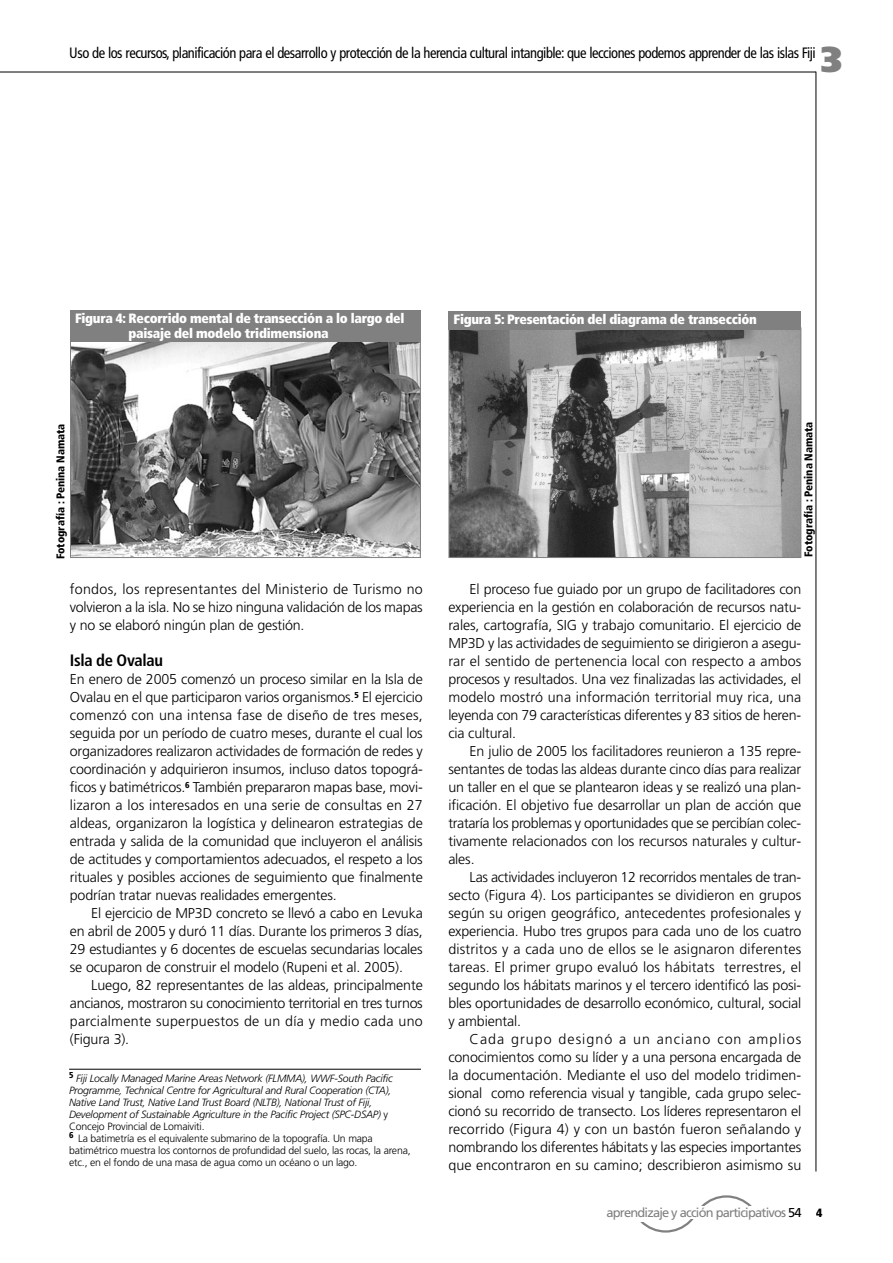
<style>
.page{position:relative;width:893px;height:1263px;background:#fff}
.page>*{position:absolute;margin:0;border:0;box-sizing:border-box;transform-origin:0 0}
.t1{font:900 36px "Frutiger";color:#808080}
.t2{font:700 condensed 16.5px "Frutiger";letter-spacing:-.02em;color:#000}
.t3{font:condensed 15px "Frutiger";letter-spacing:-.035em;color:#000}
.t4{font:300 14.25px/18px "Frutiger";letter-spacing:-.01em;color:#000;text-align:justify}
.t5{font:900 condensed 13.5px/15px "Frutiger";letter-spacing:-.02em;color:#fff}
.t6{font:12.9px "Frutiger";letter-spacing:-.06em;color:#808080}
.t7{font:900 condensed 11.25px "Frutiger";letter-spacing:-.005em;color:#000}
.t8{font:italic 300 10.5px/12px "Frutiger";letter-spacing:-.015em;color:#000}
.s1{font-style:normal}
.s2{color:#000}
.s3{font-weight:900;font-stretch:condensed;font-size:12px;color:#000}
</style>
<div class="page">
<hr style="left:816px;top:72px;width:1px;height:1099px;background:#000">
<hr style="left:0;top:72px;width:816px;height:1px;background:#000">
<svg style="left:640px;top:1195px;width:112px;height:38px"></svg>
<div style="left:749px;top:1206px;width:10px;height:5px;background:#fff"></div>
<div style="left:695px;top:1206px;width:10px;height:7px;background:#fff"></div>
<hr style="left:687px;top:1215px;width:10px;height:4px;background:#fff">
<div style="left:635px;top:1215px;width:11px;height:6px;background:#fff"></div>
<img style="left:72px;top:342px;width:347px;height:214px">
<div style="left:70px;top:310px;width:351px;height:32px;background:#808080"></div>
<img style="left:451px;top:330px;width:348px;height:226px">
<div style="left:448px;top:311px;width:353px;height:19px;background:#808080"></div>
<hr style="left:69px;top:1069px;width:352px;height:1px;background:#000">
<p class="t3" style="left:69px;top:47px;width:748px">Uso de los recursos, planificación para el desarrollo y protección de la herencia cultural intangible: que lecciones podemos apprender de las islas Fiji</p>
<h1 class="t1" style="left:821px;top:45px;width:23px">3</h1>
<p class="t5" style="left:129px;top:312px;width:277px;text-indent:-53px">Figura 4: Recorrido mental de transección a lo largo del paisaje del modelo tridimensiona</p>
<p class="t5" style="left:454px;top:313px;width:305px">Figura 5: Presentación del diagrama de transección</p>
<p class="t7" style="left:56px;top:559px;width:137px;rotate:-90deg">Fotografía : Penina Namata</p>
<p class="t7" style="left:804px;top:557px;width:137px;rotate:-90deg">Fotografía : Penina Namata</p>
<p class="t4" style="left:70px;top:581px;width:354px">fondos, los representantes del Ministerio de Turismo no volvieron a la isla. No se hizo ninguna validación de los mapas y no se elaboró ningún plan de gestión.</p>
<p class="t2" style="left:70px;top:654px;width:95px">Isla de Ovalau</p>
<p class="t4" style="left:70px;top:671px;width:354px">En enero de 2005 comenzó un proceso similar en la Isla de Ovalau en el que participaron varios organismos.<sup>5</sup> El ejercicio comenzó con una intensa fase de diseño de tres meses, seguida por un período de cuatro meses, durante el cual los organizadores realizaron actividades de formación de redes y coordinación y adquirieron insumos, incluso datos topográ&shy;ficos y batimétricos.<sup>6</sup> También prepararon mapas base, movi&shy;lizaron a los interesados en una serie de consultas en 27 aldeas, organizaron la logística y delinearon estrategias de entrada y salida de la comunidad que incluyeron el análisis de actitudes y comportamientos adecuados, el respeto a los rituales y posibles acciones de seguimiento que finalmente podrían tratar nuevas realidades emergentes.</p>
<p class="t4" style="left:70px;top:905px;width:354px;text-indent:21px">El ejercicio de MP3D concreto se llevó a cabo en Levuka en abril de 2005 y duró 11 días. Durante los primeros 3 días, 29 estudiantes y 6 docentes de escuelas secundarias locales se ocuparon de construir el modelo (Rupeni et al. 2005).</p>
<p class="t4" style="left:70px;top:977px;width:354px;text-indent:21px">Luego, 82 representantes de las aldeas, principalmente ancianos, mostraron su conocimiento territorial en tres turnos parcialmente superpuestos de un día y medio cada uno (Figura 3).</p>
<p class="t8" style="left:69px;top:1073px;width:343px"><sup>5</sup> Fiji Locally Managed Marine Areas Network (FLMMA), WWF-South Pacific Programme, Technical Centre for Agricultural and Rural Cooperation (CTA), Native Land Trust, Native Land Trust Board (NLTB), National Trust of Fiji, Development of Sustainable Agriculture in the Pacific Project (SPC-DSAP) <span class="s1">y Concejo Provincial de Lomaiviti.<br></span><sup>6</sup> <span class="s1">La batimetría es el equivalente submarino de la topografía. Un mapa batimétrico muestra los contornos de profundidad del suelo, las rocas, la arena, etc., en el fondo de una masa de agua como un océano o un lago.</span></p>
<p class="t4" style="left:448px;top:581px;width:354px;text-indent:21px">El proceso fue guiado por un grupo de facilitadores con experiencia en la gestión en colaboración de recursos natu&shy;rales, cartografía, SIG y trabajo comunitario. El ejercicio de MP3D y las actividades de seguimiento se dirigieron a asegu&shy;rar el sentido de pertenencia local con respecto a ambos procesos y resultados. Una vez finalizadas las actividades, el modelo mostró una información territorial muy rica, una leyenda con 79 características diferentes y 83 sitios de heren&shy;cia cultural.</p>
<p class="t4" style="left:448px;top:743px;width:354px;text-indent:21px">En julio de 2005 los facilitadores reunieron a 135 repre&shy;sentantes de todas las aldeas durante cinco días para realizar un taller en el que se plantearon ideas y se realizó una plan&shy;ificación. El objetivo fue desarrollar un plan de acción que trataría los problemas y oportunidades que se percibían colec&shy;tivamente relacionados con los recursos naturales y cultur&shy;ales.</p>
<p class="t4" style="left:448px;top:869px;width:354px;text-indent:21px">Las actividades incluyeron 12 recorridos mentales de tran&shy;secto (Figura 4). Los participantes se dividieron en grupos según su origen geográfico, antecedentes profesionales y experiencia. Hubo tres grupos para cada uno de los cuatro distritos y a cada uno de ellos se le asignaron diferentes tareas. El primer grupo evaluó los hábitats terrestres, el segundo los hábitats marinos y el tercero identificó las posi&shy;bles oportunidades de desarrollo económico, cultural, social y ambiental.</p>
<p class="t4" style="left:448px;top:1031px;width:354px;text-indent:21px">Cada grupo designó a un anciano con amplios conocimientos como su líder y a una persona encargada de la documentación. Mediante el uso del modelo tridimen&shy;sional como referencia visual y tangible, cada grupo selec&shy;cionó su recorrido de transecto. Los líderes representaron el recorrido (Figura 4) y con un bastón fueron señalando y nombrando los diferentes hábitats y las especies importantes que encontraron en su camino; describieron asimismo su</p>
<p class="t6" style="left:606px;top:1207px;width:217px">aprendizaje y acción participativos <span class="s2">54</span> <span class="s3">4</span></p>
</div>
